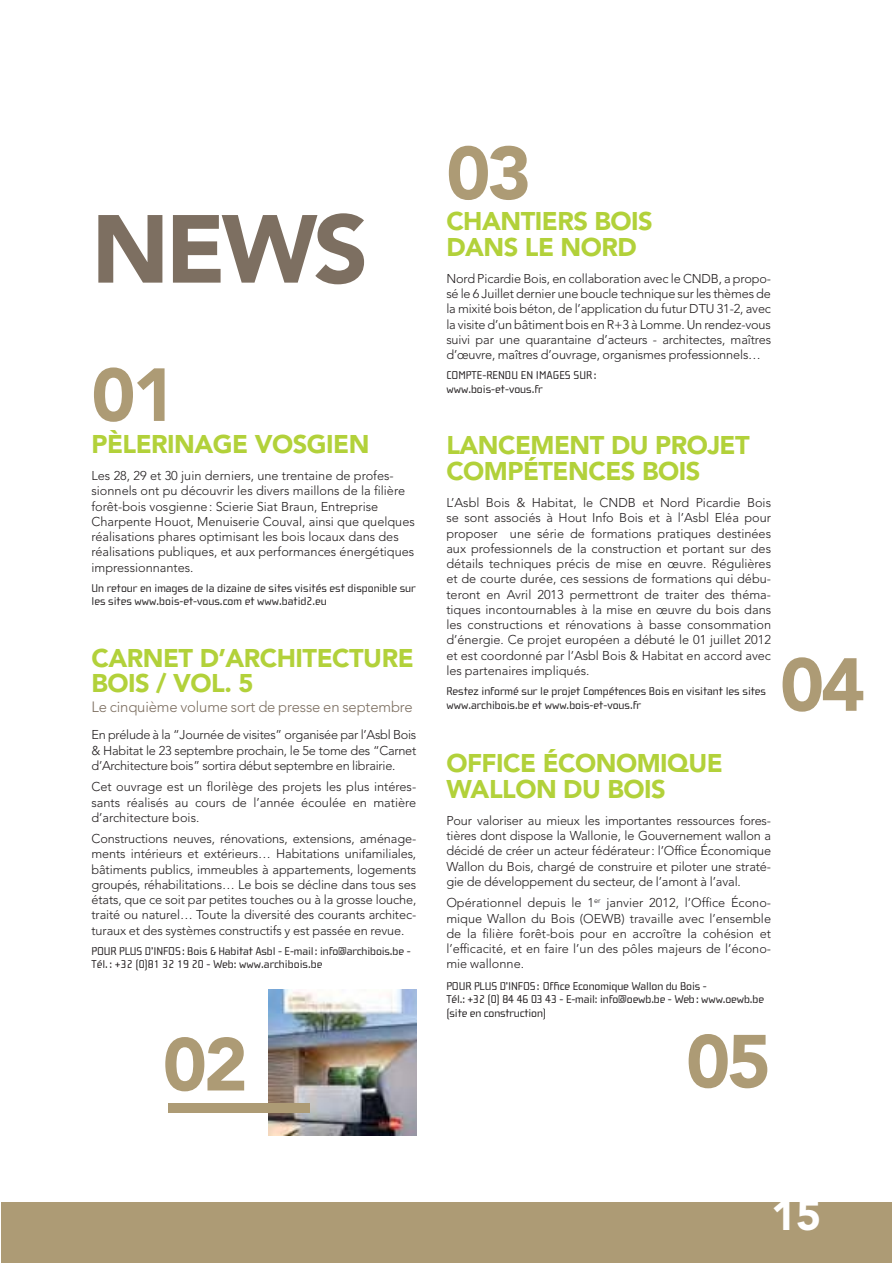
<style>
.page{position:relative;width:893px;height:1263px;background:#fff}
.page>*{position:absolute;margin:0;border:0;box-sizing:border-box;transform-origin:0 0}
.t1{font:900 95.4px "Avenir LT Std";color:#7d6f61}
.t2{font:900 74.25px "Avenir LT Std";letter-spacing:-.04em;color:#ad9b75}
.t3{font:900 42.45px "Avenir LT Std";color:#fff}
.t4{font:900 25.5px/25.5px "Avenir LT Std";letter-spacing:-.02em;color:#b2d13a}
.t5{font:300 14.85px "Avenir LT Std";letter-spacing:-.01em;color:#7d6f61}
.t6{font:300 12.75px/15.3px "Avenir LT Std";color:#231f20;text-align:justify}
.t7{font:11.7px/13.8px "Cholla Wide";color:#231f20}
</style>
<div class="page">
<div style="left:1px;top:1203px;width:890px;height:60px;background:#ad9b75"></div>
<img style="left:269px;top:990px;width:147px;height:145px">
<div style="left:168px;top:1103px;width:141px;height:10px;background:#ad9b75"></div>
<h1 class="t1" style="left:91px;top:194px;width:278px">NEWS</h1>
<h2 class="t2" style="left:91px;top:352px;width:86px">01</h2>
<h3 class="t4" style="left:91px;top:431px;width:279px">PÈLERINAGE VOSGIEN</h3>
<p class="t6" style="left:91px;top:469px;width:325px;text-align:left">Les 28, 29 et 30 juin derniers, une trentaine de profes&shy;sionnels ont pu découvrir les divers maillons de la filière forêt-bois vosgienne : Scierie Siat Braun, Entreprise Charpente Houot, Menuiserie Couval, ainsi que quelques réalisations phares optimisant les bois locaux dans des réalisations publiques, et aux performances énergétiques impressionnantes.</p>
<p class="t7" style="left:91px;top:582px;width:326px">Un retour en images de la dizaine de sites visités est disponible sur les sites www.bois-et-vous.com et www.batid2.eu</p>
<h3 class="t4" style="left:91px;top:645px;width:324px">CARNET D’ARCHITECTURE<br>BOIS / VOL. 5</h3>
<p class="t5" style="left:91px;top:701px;width:323px">Le cinquième volume sort de presse en septembre</p>
<p class="t6" style="left:91px;top:728px;width:326px">En prélude à la “Journée de visites” organisée par l’Asbl Bois &amp; Habitat le 23 septembre prochain, le 5e tome des “Carnet d’Architecture bois” sortira début septembre en librairie.</p>
<p class="t6" style="left:91px;top:780px;width:326px">Cet ouvrage est un florilège des projets les plus intéres&shy;sants réalisés au cours de l’année écoulée en matière d’architecture bois.</p>
<p class="t6" style="left:91px;top:832px;width:326px">Constructions neuves, rénovations, extensions, aménage&shy;ments intérieurs et extérieurs… Habitations unifamiliales, bâtiments publics, immeubles à appartements, logements groupés, réhabilitations… Le bois se décline dans tous ses états, que ce soit par petites touches ou à la grosse louche, traité ou naturel… Toute la diversité des courants architec&shy;turaux et des systèmes constructifs y est passée en revue.</p>
<p class="t7" style="left:91px;top:945px;width:321px">POUR PLUS D’INFOS : Bois &amp; Habitat Asbl - E-mail : info@archibois.be -<br>Tél. : +32 (0)81 32 19 20 - Web: www.archibois.be</p>
<h2 class="t2" style="left:163px;top:1021px;width:86px">02</h2>
<h2 class="t2" style="left:446px;top:130px;width:86px">03</h2>
<h3 class="t4" style="left:446px;top:209px;width:208px">CHANTIERS BOIS<br>DANS LE NORD</h3>
<p class="t6" style="left:446px;top:272px;width:326px">Nord Picardie Bois, en collaboration avec le CNDB, a propo&shy;sé le 6 Juillet dernier une boucle technique sur les thèmes de la mixité bois béton, de l’application du futur DTU 31-2, avec la visite d’un bâtiment bois en R+3 à Lomme. Un rendez-vous suivi par une quarantaine d’acteurs - architectes, maîtres d’œuvre, maîtres d’ouvrage, organismes professionnels…</p>
<p class="t7" style="left:446px;top:369px;width:152px">COMPTE-RENDU EN IMAGES SUR : www.bois-et-vous.fr</p>
<h3 class="t4" style="left:446px;top:433px;width:305px">LANCEMENT DU PROJET<br>COMPÉTENCES BOIS</h3>
<p class="t6" style="left:446px;top:496px;width:326px">L’Asbl Bois &amp; Habitat, le CNDB et Nord Picardie Bois se sont associés à Hout Info Bois et à l’Asbl Eléa pour proposer une série de formations pratiques destinées aux professionnels de la construction et portant sur des détails techniques précis de mise en œuvre. Régulières et de courte durée, ces sessions de formations qui débu&shy;teront en Avril 2013 permettront de traiter des théma&shy;tiques incontournables à la mise en œuvre du bois dans les constructions et rénovations à basse consommation d’énergie. Ce projet européen a débuté le 01 juillet 2012 et est coordonné par l’Asbl Bois &amp; Habitat en accord avec les partenaires impliqués.</p>
<p class="t7" style="left:446px;top:685px;width:321px">Restez informé sur le projet Compétences Bois en visitant les sites www.archibois.be et www.bois-et-vous.fr</p>
<h2 class="t2" style="left:780px;top:642px;width:86px">04</h2>
<h3 class="t4" style="left:446px;top:751px;width:278px">OFFICE ÉCONOMIQUE<br>WALLON DU BOIS</h3>
<p class="t6" style="left:446px;top:814px;width:326px">Pour valoriser au mieux les importantes ressources fores&shy;tières dont dispose la Wallonie, le Gouvernement wallon a décidé de créer un acteur fédérateur : l’Office Économique Wallon du Bois, chargé de construire et piloter une straté&shy;gie de développement du secteur, de l’amont à l’aval.</p>
<p class="t6" style="left:446px;top:896px;width:326px">Opérationnel depuis le 1<sup>er</sup> janvier 2012, l’Office Écono&shy;mique Wallon du Bois (OEWB) travaille avec l’ensemble de la filière forêt-bois pour en accroître la cohésion et l’efficacité, et en faire l’un des pôles majeurs de l’écono&shy;mie wallonne.</p>
<p class="t7" style="left:446px;top:980px;width:319px">POUR PLUS D’INFOS : Office Economique Wallon du Bois -<br>Tél.: +32 (0) 84 46 03 43 - E-mail: info@oewb.be - Web : www.oewb.be (site en construction)</p>
<h2 class="t2" style="left:686px;top:1018px;width:86px">05</h2>
<h3 class="t3" style="left:771px;top:1190px;width:52px">15</h3>
</div>
